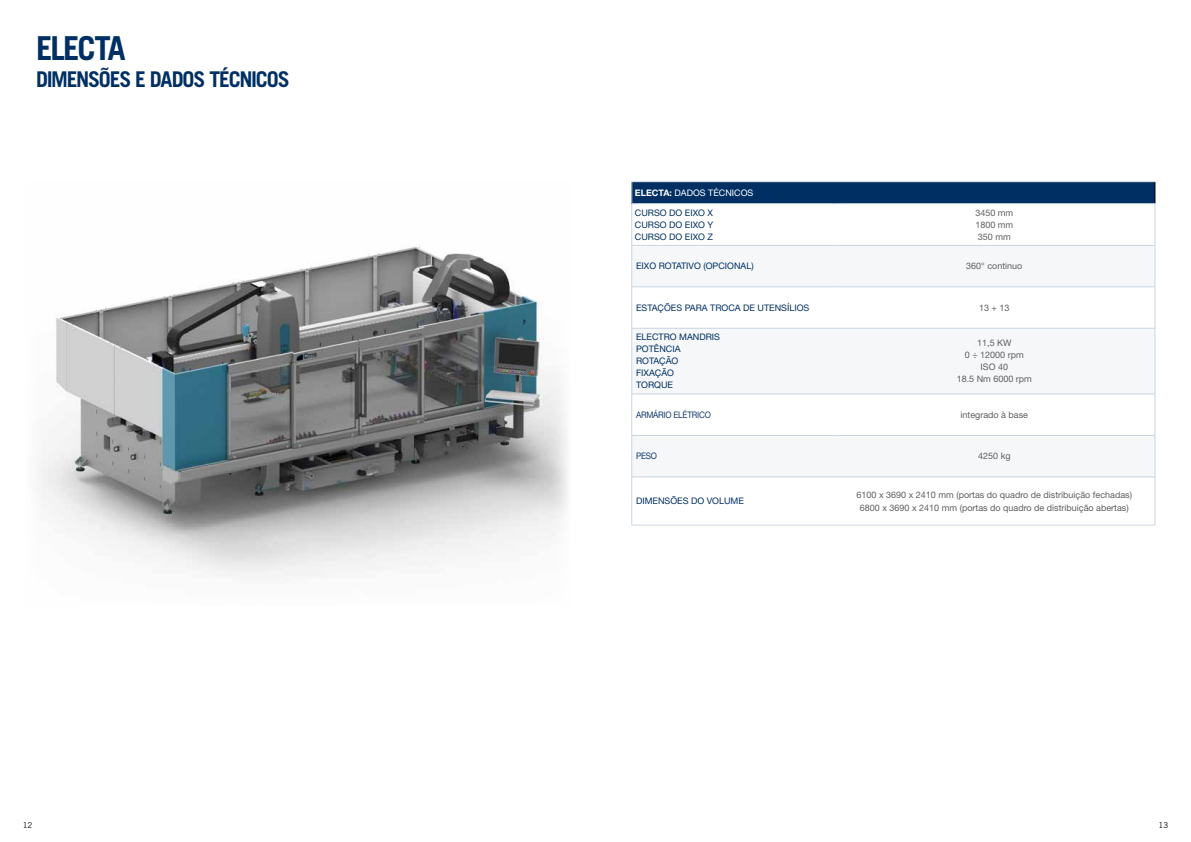
<style>
.page{position:relative;width:1191px;height:842px;background:#fff}
.page>*{position:absolute;margin:0;border:0;box-sizing:border-box;transform-origin:0 0}
.t1{font:700 33px "Trade Gothic LT Std";letter-spacing:-.065em;color:#003063}
.t2{font:700 21.7px "Trade Gothic LT Std";letter-spacing:-.06em;color:#003063}
.t3{font:9px/12px "Helvetica Neue LT Std";color:#5f5e5e;text-align:center}
.t4{font:9px/12px "Helvetica Neue LT Std";color:#003063;text-align:justify}
.t5{font:9px "Helvetica Neue LT Std";color:#fff}
.t6{font:9px "Helvetica Neue LT Std";letter-spacing:-.025em;color:#183c6f;scale:.9 1}
.t7{font:8px "Trade Gothic LT Std";color:#000}
.s1{font-weight:700}
</style>
<div class="page">
<img style="left:39px;top:245px;width:528px;height:331px">
<div style="left:632px;top:182px;width:523px;height:22px;background:#003063"></div>
<svg style="left:632px;top:246px;width:522px;height:231px;fill:#f5f7f9"></svg>
<svg style="left:632px;top:395px;width:522px;height:40px"></svg>
<svg style="left:1154px;top:182px;width:1px;height:21px"></svg>
<hr style="left:631px;top:181px;width:202px;height:1px;background:#cbd5df">
<svg style="left:631px;top:182px;width:1px;height:21px"></svg>
<hr style="left:833px;top:181px;width:322px;height:1px;background:#cbd5df">
<hr style="left:631px;top:203px;width:202px;height:1px;background:#cbd5df">
<hr style="left:631px;top:204px;width:1px;height:41px;background:#cbd5df">
<hr style="left:833px;top:203px;width:322px;height:1px;background:#cbd5df">
<hr style="left:631px;top:245px;width:202px;height:1px;background:#cbd5df">
<hr style="left:631px;top:246px;width:1px;height:41px;background:#cbd5df">
<hr style="left:833px;top:245px;width:322px;height:1px;background:#cbd5df">
<hr style="left:631px;top:287px;width:202px;height:1px;background:#cbd5df">
<hr style="left:631px;top:287px;width:1px;height:41px;background:#cbd5df">
<hr style="left:833px;top:287px;width:322px;height:1px;background:#cbd5df">
<hr style="left:631px;top:328px;width:202px;height:1px;background:#cbd5df">
<hr style="left:631px;top:328px;width:1px;height:66px;background:#cbd5df">
<hr style="left:833px;top:328px;width:322px;height:1px;background:#cbd5df">
<hr style="left:631px;top:394px;width:202px;height:1px;background:#cbd5df">
<hr style="left:631px;top:394px;width:1px;height:41px;background:#cbd5df">
<hr style="left:833px;top:394px;width:322px;height:1px;background:#cbd5df">
<hr style="left:631px;top:435px;width:202px;height:1px;background:#cbd5df">
<hr style="left:631px;top:436px;width:1px;height:41px;background:#cbd5df">
<hr style="left:833px;top:435px;width:322px;height:1px;background:#cbd5df">
<hr style="left:631px;top:477px;width:202px;height:1px;background:#cbd5df">
<hr style="left:631px;top:477px;width:1px;height:48px;background:#cbd5df">
<hr style="left:833px;top:477px;width:322px;height:1px;background:#cbd5df">
<hr style="left:631px;top:525px;width:202px;height:1px;background:#cbd5df">
<hr style="left:833px;top:525px;width:322px;height:1px;background:#cbd5df">
<hr style="left:1154px;top:204px;width:1px;height:41px;background:#cbd5df">
<hr style="left:1154px;top:246px;width:1px;height:41px;background:#cbd5df">
<hr style="left:1154px;top:287px;width:1px;height:41px;background:#cbd5df">
<hr style="left:1154px;top:328px;width:1px;height:66px;background:#cbd5df">
<hr style="left:1154px;top:394px;width:1px;height:41px;background:#cbd5df">
<hr style="left:1154px;top:436px;width:1px;height:41px;background:#cbd5df">
<hr style="left:1154px;top:477px;width:1px;height:48px;background:#cbd5df">
<h1 class="t1" style="left:36px;top:28px;width:91px">ELECTA</h1>
<h2 class="t2" style="left:36px;top:65px;width:255px">DIMENSÕES E DADOS TÉCNICOS</h2>
<p class="t5" style="left:635px;top:187px;width:120px"><span class="s1">ELECTA:</span> DADOS TÉCNICOS</p>
<p class="t4" style="left:635px;top:206px;width:80px">CURSO DO EIXO X CURSO DO EIXO Y CURSO DO EIXO Z</p>
<p class="t3" style="left:975px;top:206px;width:39px;text-align:justify">3450 mm 1800 mm 350 mm</p>
<p class="t4" style="left:636px;top:260px;width:119px">EIXO ROTATIVO (OPCIONAL)</p>
<p class="t3" style="left:966px;top:260px;width:58px">360° continuo</p>
<p class="t4" style="left:636px;top:301px;width:175px">ESTAÇÕES PARA TROCA DE UTENSÍLIOS</p>
<p class="t3" style="left:979px;top:301px;width:32px">13 + 13</p>
<p class="t4" style="left:636px;top:331px;width:86px;text-align:left">ELECTRO MANDRIS<br>POTÊNCIA<br>ROTAÇÃO<br>FIXAÇÃO<br>TORQUE</p>
<p class="t3" style="left:956px;top:337px;width:77px">11,5 KW<br>0 ÷ 12000 rpm<br>ISO 40<br>18.5 Nm 6000 rpm</p>
<p class="t6" style="left:636px;top:409px;width:85px">ARMÁRIO ELÉTRICO</p>
<p class="t3" style="left:960px;top:409px;width:69px">integrado à base</p>
<p class="t6" style="left:636px;top:451px;width:25px">PESO</p>
<p class="t3" style="left:978px;top:450px;width:34px">4250 kg</p>
<p class="t4" style="left:636px;top:495px;width:109px">DIMENSÕES DO VOLUME</p>
<p class="t3" style="left:856px;top:488px;width:277px;line-height:13px">6100 x 3690 x 2410 mm (portas do quadro de distribuição fechadas)<br>6800 x 3690 x 2410 mm (portas do quadro de distribuição abertas)</p>
<p class="t7" style="left:23px;top:820px;width:11px">12</p>
<p class="t7" style="left:1158px;top:820px;width:11px">13</p>
</div>
